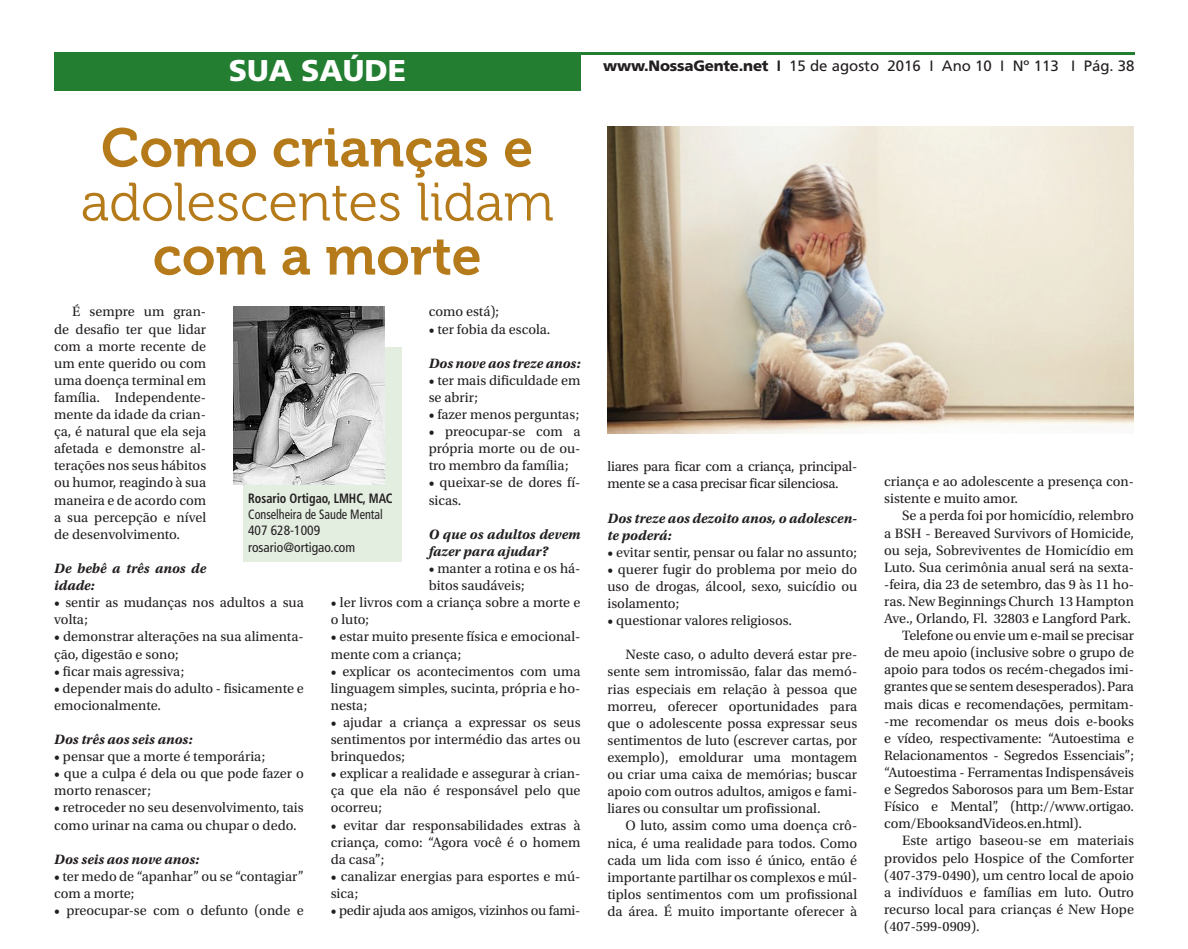
<style>
.page{position:relative;width:1188px;height:949px;background:#fff}
.page>*{position:absolute;margin:0;border:0;box-sizing:border-box;transform-origin:0 0}
.Title_1{font:54px/54px "Museo 700";color:#b57a19;text-align:center}
.Paginacao{font:900 30px "Frutiger LT Std";color:#fff}
.t1{font:15px "Frutiger LT Std";color:#231f20}
.Text_Size_9_5{font:14.25px/17.1px "Utopia Std";color:#231f20}
.Text_Size_9_5-2{font:italic 700 14.25px/17.1px "Utopia Std";letter-spacing:.005em;color:#231f20}
.Text_Size_9_5-3{font:14.25px/17.1px "Utopia Std";letter-spacing:-.02em;color:#231f20}
.t2{font:condensed 13.5px "Frutiger LT Std";color:#231f20}
.t3{font:condensed 13.5px "Frutiger LT Std";color:#231f20;scale:.9 1}
.t4{font:700 condensed 13.5px "Frutiger LT Std";color:#231f20;scale:.9 1}
.s1{font-weight:900}
.s2{font-weight:700}
.s3{font-family:"Museo 300"}
</style>
<div class="page">
<div style="left:54px;top:54px;width:526px;height:36px;background:#237e32"></div>
<hr style="left:54px;top:52px;width:1080px;height:3px;background:#237e32">
<div style="left:243px;top:348px;width:159px;height:214px;background:#e3ede0"></div>
<img style="left:233px;top:306px;width:151px;height:178px">
<img style="left:608px;top:126px;width:526px;height:307px">
<p class="Paginacao" style="left:229px;top:52px;width:179px">SUA SAÚDE</p>
<p class="t1" style="left:603px;top:57px;width:533px"><span class="s1">www.NossaGente.net</span> <span class="s2">I</span> 15 de agosto 2016 I Ano 10 I Nº 113 I Pág. 38</p>
<p class="Title_1" style="left:81px;top:122px;width:475px">Como crianças e <span class="s3">adolescentes lidam </span>com a morte</p>
<p class="Text_Size_9_5" style="left:54px;top:303px;width:154px;text-align:justify;text-indent:18px">É sempre um gran&shy;de desafio ter que lidar com a morte recente de um ente querido ou com uma doença terminal em família. Independente&shy;mente da idade da crian&shy;ça, é natural que ela seja afetada e demonstre al&shy;terações nos seus hábitos ou humor, reagindo à sua maneira e de acordo com a sua percepção e nível de desenvolvimento.</p>
<p class="Text_Size_9_5-2" style="left:54px;top:560px;width:153px">De bebê a três anos de idade:</p>
<p class="Text_Size_9_5" style="left:54px;top:594px;width:251px">• sentir as mudanças nos adultos a sua volta;</p>
<p class="Text_Size_9_5" style="left:54px;top:628px;width:251px">• demonstrar alterações na sua alimenta&shy;ção, digestão e sono;</p>
<p class="Text_Size_9_5" style="left:54px;top:663px;width:132px">• ficar mais agressiva;</p>
<p class="Text_Size_9_5" style="left:54px;top:680px;width:251px">• depender mais do adulto - fisicamente e emocionalmente.</p>
<p class="Text_Size_9_5-2" style="left:54px;top:731px;width:140px">Dos três aos seis anos:</p>
<p class="Text_Size_9_5" style="left:54px;top:748px;width:213px">• pensar que a morte é temporária;</p>
<p class="Text_Size_9_5" style="left:54px;top:765px;width:251px">• que a culpa é dela ou que pode fazer o morto renascer;</p>
<p class="Text_Size_9_5" style="left:54px;top:799px;width:251px">• retroceder no seu desenvolvimento, tais como urinar na cama ou chupar o dedo.</p>
<p class="Text_Size_9_5-2" style="left:54px;top:850px;width:147px">Dos seis aos nove anos:</p>
<p class="Text_Size_9_5" style="left:54px;top:868px;width:251px">• ter medo de “apanhar” ou se “contagiar” com a morte;</p>
<p class="Text_Size_9_5" style="left:54px;top:902px;width:251px">• preocupar-se com o defunto (onde e</p>
<p class="Text_Size_9_5" style="left:429px;top:303px;width:72px">como está);</p>
<p class="Text_Size_9_5" style="left:429px;top:321px;width:123px">• ter fobia da escola.</p>
<p class="Text_Size_9_5-2" style="left:429px;top:355px;width:153px">Dos nove aos treze anos:</p>
<p class="Text_Size_9_5" style="left:429px;top:372px;width:153px">• ter mais dificuldade em se abrir;</p>
<p class="Text_Size_9_5" style="left:429px;top:406px;width:152px">• fazer menos perguntas;</p>
<p class="Text_Size_9_5" style="left:429px;top:423px;width:153px;text-align:justify">• preocupar-se com a própria morte ou de ou&shy;tro membro da família;</p>
<p class="Text_Size_9_5" style="left:429px;top:474px;width:153px">• queixar-se de dores fí&shy;sicas.</p>
<p class="Text_Size_9_5-2" style="left:429px;top:526px;width:153px">O que os adultos devem fazer para ajudar?</p>
<p class="Text_Size_9_5" style="left:429px;top:560px;width:153px">• manter a rotina e os há&shy;bitos saudáveis;</p>
<p class="Text_Size_9_5" style="left:331px;top:594px;width:251px">• ler livros com a criança sobre a morte e o luto;</p>
<p class="Text_Size_9_5" style="left:331px;top:628px;width:251px">• estar muito presente física e emocional&shy;mente com a criança;</p>
<p class="Text_Size_9_5" style="left:331px;top:663px;width:251px;text-align:justify">• explicar os acontecimentos com uma linguagem simples, sucinta, própria e ho&shy;nesta;</p>
<p class="Text_Size_9_5" style="left:331px;top:714px;width:251px;text-align:justify">• ajudar a criança a expressar os seus sentimentos por intermédio das artes ou brinquedos;</p>
<p class="Text_Size_9_5" style="left:331px;top:765px;width:251px;text-align:justify">• explicar a realidade e assegurar à crian&shy;ça que ela não é responsável pelo que ocorreu;</p>
<p class="Text_Size_9_5" style="left:331px;top:816px;width:251px;text-align:justify">• evitar dar responsabilidades extras à criança, como: “Agora você é o homem da casa”;</p>
<p class="Text_Size_9_5" style="left:331px;top:868px;width:251px">• canalizar energias para esportes e mú&shy;sica;</p>
<p class="Text_Size_9_5-3" style="left:331px;top:902px;width:251px">• pedir ajuda aos amigos, vizinhos ou fami-</p>
<p class="t4" style="left:248px;top:490px;width:162px">Rosario Ortigao, LMHC, MAC</p>
<p class="t3" style="left:248px;top:507px;width:151px">Conselheira de Saude Mental</p>
<p class="t2" style="left:248px;top:523px;width:74px">407 628-1009</p>
<p class="t2" style="left:248px;top:539px;width:109px">rosario@ortigao.com</p>
<p class="Text_Size_9_5-3" style="left:608px;top:458px;width:251px">liares para ficar com a criança, principal&shy;mente se a casa precisar ficar silenciosa.</p>
<p class="Text_Size_9_5-2" style="left:608px;top:509px;width:251px">Dos treze aos dezoito anos, o adolescen&shy;te poderá:</p>
<p class="Text_Size_9_5" style="left:608px;top:544px;width:251px">• evitar sentir, pensar ou falar no assunto;</p>
<p class="Text_Size_9_5" style="left:608px;top:561px;width:251px;text-align:justify">• querer fugir do problema por meio do uso de drogas, álcool, sexo, suicídio ou isolamento;</p>
<p class="Text_Size_9_5" style="left:608px;top:612px;width:186px">• questionar valores religiosos.</p>
<p class="Text_Size_9_5" style="left:608px;top:646px;width:251px;text-align:justify;text-indent:18px">Neste caso, o adulto deverá estar pre&shy;sente sem intromissão, falar das memó&shy;rias especiais em relação à pessoa que morreu, oferecer oportunidades para que o adolescente possa expressar seus sentimentos de luto (escrever cartas, por exemplo), emoldurar uma montagem ou criar uma caixa de memórias; buscar apoio com outros adultos, amigos e fami&shy;liares ou consultar um profissional.</p>
<p class="Text_Size_9_5" style="left:608px;top:817px;width:251px;text-align:justify;text-indent:18px">O luto, assim como uma doença crô&shy;nica, é uma realidade para todos. Como cada um lida com isso é único, então é importante partilhar os complexos e múl&shy;tiplos sentimentos com um profissional da área. É muito importante oferecer à</p>
<p class="Text_Size_9_5" style="left:884px;top:473px;width:251px">criança e ao adolescente a presença con&shy;sistente e muito amor.</p>
<p class="Text_Size_9_5" style="left:884px;top:507px;width:251px;text-align:justify;text-indent:18px">Se a perda foi por homicídio, relembro a BSH - Bereaved Survivors of Homicide, ou seja, Sobreviventes de Homicídio em Luto. Sua cerimônia anual será na sexta--feira, dia 23 de setembro, das 9 às 11 ho&shy;ras. New Beginnings Church 13 Hampton Ave., Orlando, Fl. 32803 e Langford Park.</p>
<p class="Text_Size_9_5" style="left:884px;top:627px;width:251px;text-align:justify;text-indent:18px">Telefone ou envie um e-mail se precisar de meu apoio (inclusive sobre o grupo de apoio para todos os recém-chegados imi&shy;grantes que se sentem desesperados). Para mais dicas e recomendações, permitam--me recomendar os meus dois e-books e vídeo, respectivamente: “Autoestima e Relacionamentos - Segredos Essenciais”; “Autoestima - Ferramentas Indispensáveis e Segredos Saborosos para um Bem-Estar Físico e Mental”, (http://www.ortigao. com/EbooksandVideos.en.html).</p>
<p class="Text_Size_9_5" style="left:884px;top:832px;width:251px;text-align:justify;text-indent:18px">Este artigo baseou-se em materiais providos pelo Hospice of the Comforter (407-379-0490), um centro local de apoio a indivíduos e famílias em luto. Outro recurso local para crianças é New Hope (407-599-0909).</p>
</div>
